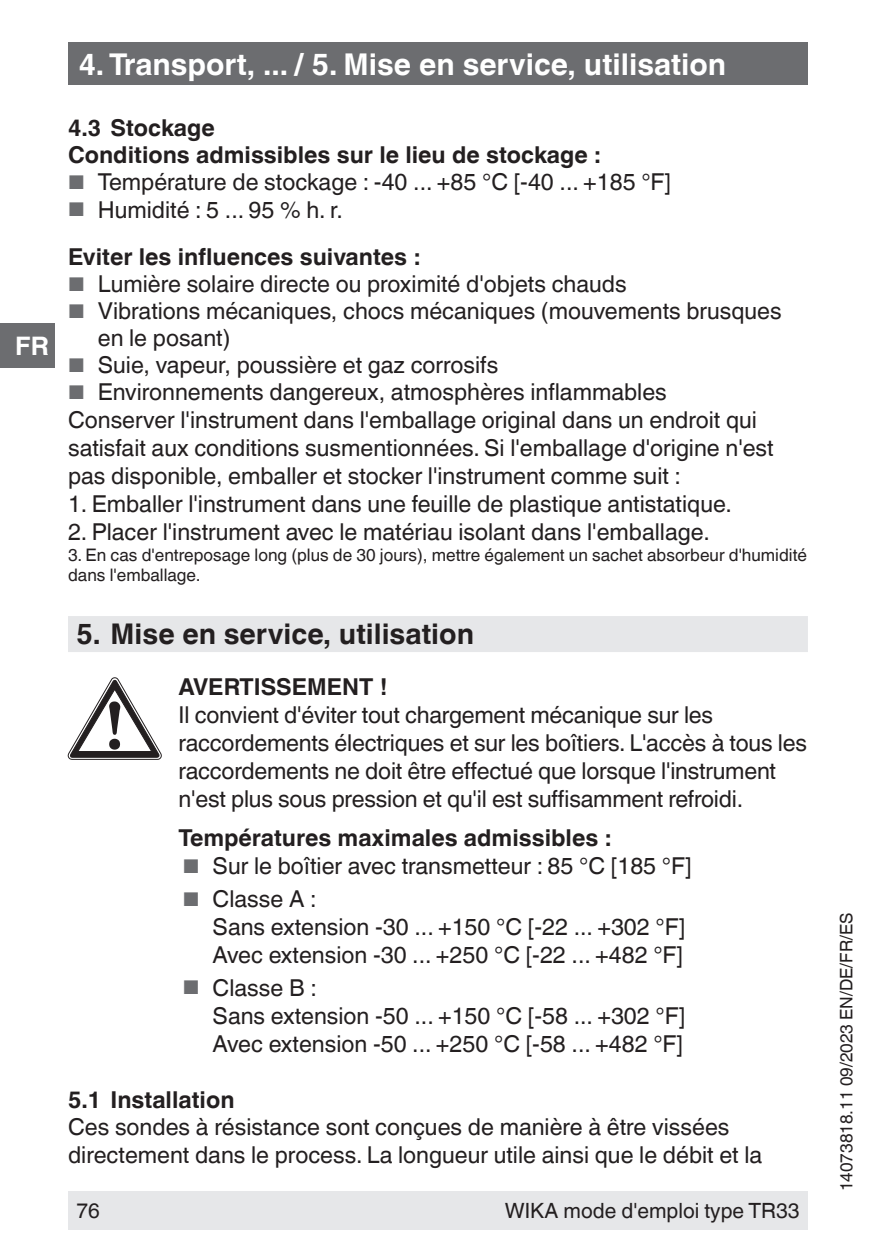
<style>
.page{position:relative;width:893px;height:1259px;background:#fff}
.page>*{position:absolute;margin:0;border:0;box-sizing:border-box;transform-origin:0 0}
.t1{font:700 30px "Helvetica World";color:#fff}
.t2{font:700 28.5px "Helvetica World";color:#231f20}
.t3{font:700 25.5px "Helvetica World";color:#fff}
.t4{font:23.4px/27.9px "Helvetica World";color:#231f20}
.t5{font:700 23.4px/27.3px "Helvetica World";color:#231f20}
.t6{font:21px "Helvetica World";color:#231f20}
.t7{font:17.4px/20.7px "Helvetica World";color:#231f20}
.s1{font-size:19.8px;color:#6c6d70}
.s2{font-weight:400;font-size:19.8px;color:#6c6d70}
.s3{font-weight:400}
</style>
<div class="page">
<div style="left:68px;top:1191px;width:740px;height:38px;background:#e6e7e9"></div>
<div style="left:68px;top:43px;width:740px;height:42px;background:#6c6d70"></div>
<div style="left:0;top:323px;width:55px;height:44px;background:#6c6d70"></div>
<div style="left:68px;top:616px;width:740px;height:36px;background:#e6e7e9"></div>
<svg style="left:68px;top:677px;width:93px;height:82px"></svg>
<p class="t3" style="left:15px;top:331px;width:35px">FR</p>
<p class="t1" style="left:79px;top:47px;width:649px">4. Transport, ... / 5. Mise en service, utilisation</p>
<p class="t5" style="left:68px;top:114px;width:534px">4.3 Stockage<br>Conditions admissibles sur le lieu de stockage :</p>
<p class="t4" style="left:68px;top:168px;width:604px"><span class="s1">■</span> Température de stockage : -40 ... +85 °C [-40 ... +185 °F]</p>
<p class="t5" style="left:68px;top:186px;width:353px;line-height:47.7px"><span class="s2">■</span> <span class="s3">Humidité : 5 ... 95 % h. r.<br></span>Eviter les influences suivantes :</p>
<p class="t4" style="left:68px;top:270px;width:560px"><span class="s1">■</span> Lumière solaire directe ou proximité d'objets chauds</p>
<p class="t4" style="left:98px;top:298px;width:685px;line-height:27px;text-indent:-30px"><span class="s1">■</span> Vibrations mécaniques, chocs mécaniques (mouvements brusques en le posant)</p>
<p class="t4" style="left:68px;top:351px;width:432px"><span class="s1">■</span> Suie, vapeur, poussière et gaz corrosifs</p>
<p class="t4" style="left:68px;top:378px;width:707px"><span class="s1">■</span> Environnements dangereux, atmosphères inflammables Conserver l'instrument dans l'emballage original dans un endroit qui satisfait aux conditions susmentionnées. Si l'emballage d'origine n'est pas disponible, emballer et stocker l'instrument comme suit :</p>
<p class="t4" style="left:68px;top:490px;width:666px">1. Emballer l'instrument dans une feuille de plastique antistatique.</p>
<p class="t4" style="left:68px;top:518px;width:643px">2. Placer l'instrument avec le matériau isolant dans l'emballage.</p>
<p class="t7" style="left:68px;top:544px;width:740px">3. En cas d'entreposage long (plus de 30 jours), mettre également un sachet absorbeur d'humidité dans l'emballage.</p>
<p class="t2" style="left:77px;top:617px;width:399px">5. Mise en service, utilisation</p>
<p class="t5" style="left:179px;top:674px;width:210px">AVERTISSEMENT !</p>
<p class="t4" style="left:179px;top:701px;width:630px">Il convient d'éviter tout chargement mécanique sur les raccordements électriques et sur les boîtiers. L'accès à tous les raccordements ne doit être effectué que lorsque l'instrument n'est plus sous pression et qu'il est suffisamment refroidi.</p>
<p class="t5" style="left:179px;top:824px;width:434px">Températures maximales admissibles :</p>
<p class="t4" style="left:183px;top:852px;width:510px"><span class="s1">■</span> Sur le boîtier avec transmetteur : 85 °C [185 °F]</p>
<p class="t4" style="left:213px;top:885px;width:474px;text-indent:-30px"><span class="s1">■</span> Classe A :<br>Sans extension -30 ... +150 °C [-22 ... +302 °F]<br>Avec extension -30 ... +250 °C [-22 ... +482 °F]</p>
<p class="t4" style="left:213px;top:974px;width:474px;text-indent:-30px"><span class="s1">■</span> Classe B :<br>Sans extension -50 ... +150 °C [-58 ... +302 °F]<br>Avec extension -50 ... +250 °C [-58 ... +482 °F]</p>
<p class="t5" style="left:68px;top:1085px;width:168px">5.1 Installation</p>
<p class="t4" style="left:68px;top:1113px;width:696px">Ces sondes à résistance sont conçues de manière à être vissées directement dans le process. La longueur utile ainsi que le débit et la</p>
<p class="t6" style="left:77px;top:1198px;width:25px">76</p>
<p class="t6" style="left:505px;top:1198px;width:296px">WIKA mode d'emploi type TR33</p>
<p class="t7" style="left:836px;top:1191px;width:280px;rotate:-90deg">14073818.11 09/2023 EN/DE/FR/ES</p>
</div>
